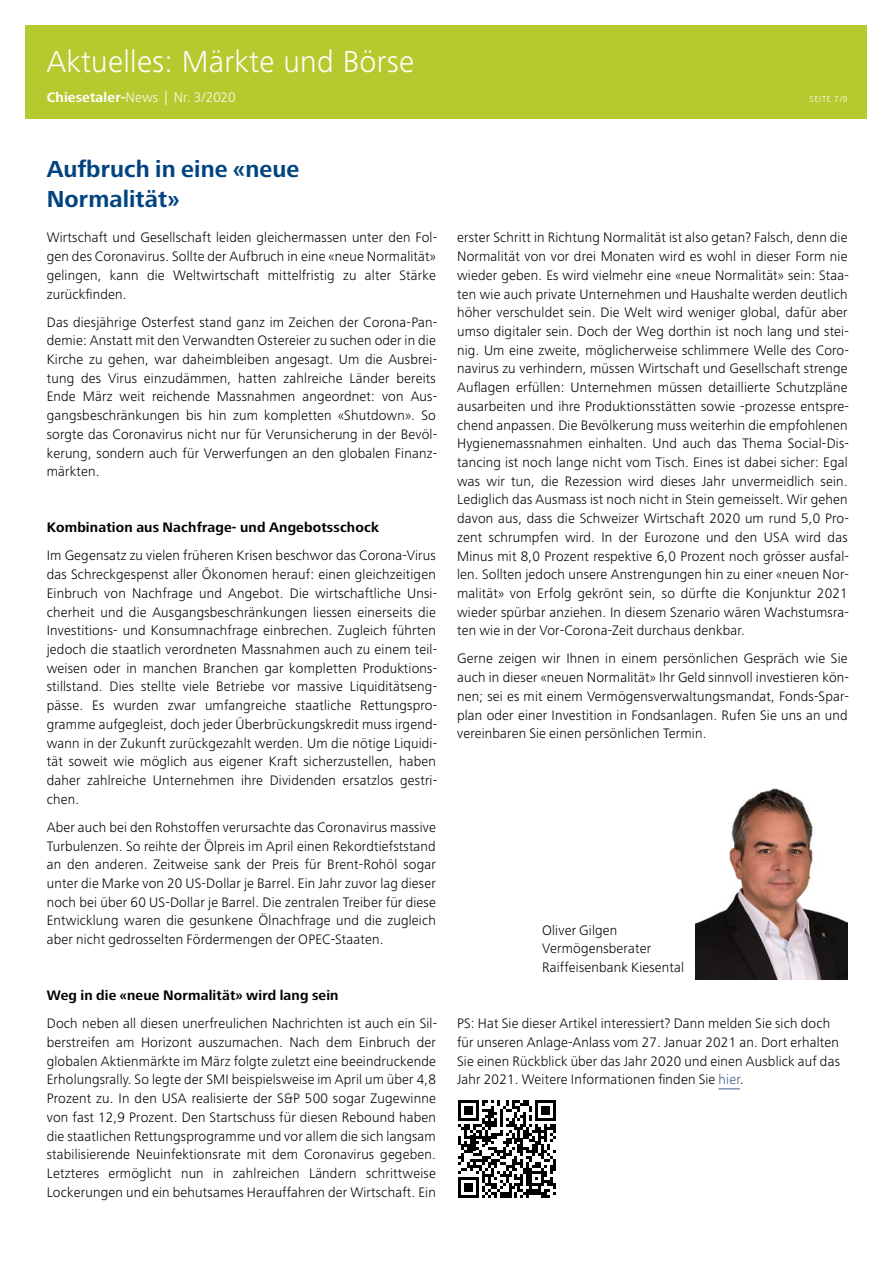
<style>
.page{position:relative;width:893px;height:1263px;background:#fff}
.page>*{position:absolute;margin:0;border:0;box-sizing:border-box;transform-origin:0 0}
.t1{font:300 31.5px "Frutiger Next LT";letter-spacing:.01em;color:#fff}
.t2{font:700 24px/30px "Frutiger Next LT";letter-spacing:.005em;color:#004380}
.t3{font:300 14.25px/18.8px "Frutiger Next LT";letter-spacing:.01em;color:#000;text-align:justify}
.t4{font:700 14.25px "Frutiger Next LT";letter-spacing:.01em;color:#000}
.t5{font:300 14.25px "Frutiger Next LT";letter-spacing:.01em;color:#fff}
.t6{font:300 9px "Frutiger Next LT";letter-spacing:.07em;color:#fff}
.s1{font-weight:700}
.s2{color:#38598b}
</style>
<div class="page">
<div style="left:26px;top:26px;width:841px;height:93px;background:#b5ca2e"></div>
<svg style="left:719px;top:1088px;width:21px;height:1px"></svg>
<img style="left:695px;top:788px;width:153px;height:192px">
<svg style="left:458px;top:1100px;width:98px;height:98px"></svg>
<h1 class="t1" style="left:47px;top:44px;width:369px">Aktuelles: Märkte und Börse</h1>
<p class="t5" style="left:47px;top:90px;width:190px"><span class="s1">Chiesetaler-</span>News | Nr. 3/2020</p>
<p class="t6" style="left:810px;top:94px;width:39px">SEITE 7/9</p>
<h2 class="t2" style="left:47px;top:154px;width:254px">Aufbruch in eine «neue<br>Normalität»</h2>
<p class="t3" style="left:47px;top:228px;width:392px">Wirtschaft und Gesellschaft leiden gleichermassen unter den Fol&shy;gen des Coronavirus. Sollte der Aufbruch in eine «neue Normalität» gelingen, kann die Weltwirtschaft mittelfristig zu alter Stärke zurückfinden.</p>
<p class="t3" style="left:47px;top:312px;width:392px">Das diesjährige Osterfest stand ganz im Zeichen der Corona-Pan&shy;demie: Anstatt mit den Verwandten Ostereier zu suchen oder in die Kirche zu gehen, war daheimbleiben angesagt. Um die Ausbrei&shy;tung des Virus einzudämmen, hatten zahlreiche Länder bereits Ende März weit reichende Massnahmen angeordnet: von Aus&shy;gangsbeschränkungen bis hin zum kompletten «Shutdown». So sorgte das Coronavirus nicht nur für Verunsicherung in der Bevöl&shy;kerung, sondern auch für Verwerfungen an den globalen Finanz&shy;märkten.</p>
<p class="t4" style="left:47px;top:520px;width:334px">Kombination aus Nachfrage- und Angebotsschock</p>
<p class="t3" style="left:47px;top:546px;width:392px">Im Gegensatz zu vielen früheren Krisen beschwor das Corona-Virus das Schreckgespenst aller Ökonomen herauf: einen gleichzeitigen Einbruch von Nachfrage und Angebot. Die wirtschaftliche Unsi&shy;cherheit und die Ausgangsbeschränkungen liessen einerseits die Investitions- und Konsumnachfrage einbrechen. Zugleich führten jedoch die staatlich verordneten Massnahmen auch zu einem teil&shy;weisen oder in manchen Branchen gar kompletten Produktions&shy;stillstand. Dies stellte viele Betriebe vor massive Liquiditätseng&shy;pässe. Es wurden zwar umfangreiche staatliche Rettungspro&shy;gramme aufgegleist, doch jeder Überbrückungskredit muss irgend&shy;wann in der Zukunft zurückgezahlt werden. Um die nötige Liquidi&shy;tät soweit wie möglich aus eigener Kraft sicherzustellen, haben daher zahlreiche Unternehmen ihre Dividenden ersatzlos gestri&shy;chen.</p>
<p class="t3" style="left:47px;top:818px;width:391px">Aber auch bei den Rohstoffen verursachte das Coronavirus massive Turbulenzen. So reihte der Ölpreis im April einen Rekordtiefststand an den anderen. Zeitweise sank der Preis für Brent-Rohöl sogar unter die Marke von 20 US-Dollar je Barrel. Ein Jahr zuvor lag dieser noch bei über 60 US-Dollar je Barrel. Die zentralen Treiber für diese Entwicklung waren die gesunkene Ölnachfrage und die zugleich aber nicht gedrosselten Fördermengen der OPEC-Staaten.</p>
<p class="t4" style="left:47px;top:987px;width:293px">Weg in die «neue Normalität» wird lang sein</p>
<p class="t3" style="left:47px;top:1014px;width:392px">Doch neben all diesen unerfreulichen Nachrichten ist auch ein Sil&shy;berstreifen am Horizont auszumachen. Nach dem Einbruch der globalen Aktienmärkte im März folgte zuletzt eine beeindruckende Erholungsrally. So legte der SMI beispielsweise im April um über 4,8<br>Prozent zu. In den USA realisierte der S&amp;P 500 sogar Zugewinne von fast 12,9 Prozent. Den Startschuss für diesen Rebound haben die staatlichen Rettungsprogramme und vor allem die sich langsam stabilisierende Neuinfektionsrate mit dem Coronavirus gegeben.<br>Letzteres ermöglicht nun in zahlreichen Ländern schrittweise Lockerungen und ein behutsames Herauffahren der Wirtschaft. Ein</p>
<p class="t3" style="left:457px;top:228px;width:393px">erster Schritt in Richtung Normalität ist also getan? Falsch, denn die Normalität von vor drei Monaten wird es wohl in dieser Form nie wieder geben. Es wird vielmehr eine «neue Normalität» sein: Staa&shy;ten wie auch private Unternehmen und Haushalte werden deutlich höher verschuldet sein. Die Welt wird weniger global, dafür aber umso digitaler sein. Doch der Weg dorthin ist noch lang und stei&shy;nig. Um eine zweite, möglicherweise schlimmere Welle des Coro&shy;navirus zu verhindern, müssen Wirtschaft und Gesellschaft strenge Auflagen erfüllen: Unternehmen müssen detaillierte Schutzpläne ausarbeiten und ihre Produktionsstätten sowie -prozesse entspre&shy;chend anpassen. Die Bevölkerung muss weiterhin die empfohlenen Hygienemassnahmen einhalten. Und auch das Thema Social-Dis&shy;tancing ist noch lange nicht vom Tisch. Eines ist dabei sicher: Egal was wir tun, die Rezession wird dieses Jahr unvermeidlich sein.<br>Lediglich das Ausmass ist noch nicht in Stein gemeisselt. Wir gehen davon aus, dass die Schweizer Wirtschaft 2020 um rund 5,0 Pro&shy;zent schrumpfen wird. In der Eurozone und den USA wird das Minus mit 8,0 Prozent respektive 6,0 Prozent noch grösser ausfal&shy;len. Sollten jedoch unsere Anstrengungen hin zu einer «neuen Nor&shy;malität» von Erfolg gekrönt sein, so dürfte die Konjunktur 2021 wieder spürbar anziehen. In diesem Szenario wären Wachstumsra&shy;ten wie in der Vor-Corona-Zeit durchaus denkbar.</p>
<p class="t3" style="left:457px;top:649px;width:393px">Gerne zeigen wir Ihnen in einem persönlichen Gespräch wie Sie auch in dieser «neuen Normalität» Ihr Geld sinnvoll investieren kön&shy;nen; sei es mit einem Vermögensverwaltungsmandat, Fonds-Spar&shy;plan oder einer Investition in Fondsanlagen. Rufen Sie uns an und vereinbaren Sie einen persönlichen Termin.</p>
<p class="t3" style="left:542px;top:921px;width:144px;text-align:left">Oliver Gilgen<br>Vermögensberater<br>Raiffeisenbank Kiesental</p>
<p class="t3" style="left:457px;top:1014px;width:384px;text-align:left">PS: Hat Sie dieser Artikel interessiert? Dann melden Sie sich doch für unseren Anlage-Anlass vom 27. Januar 2021 an. Dort erhalten Sie einen Rückblick über das Jahr 2020 und einen Ausblick auf das Jahr 2021. Weitere Informationen finden Sie <span class="s2">hier</span>.</p>
</div>
